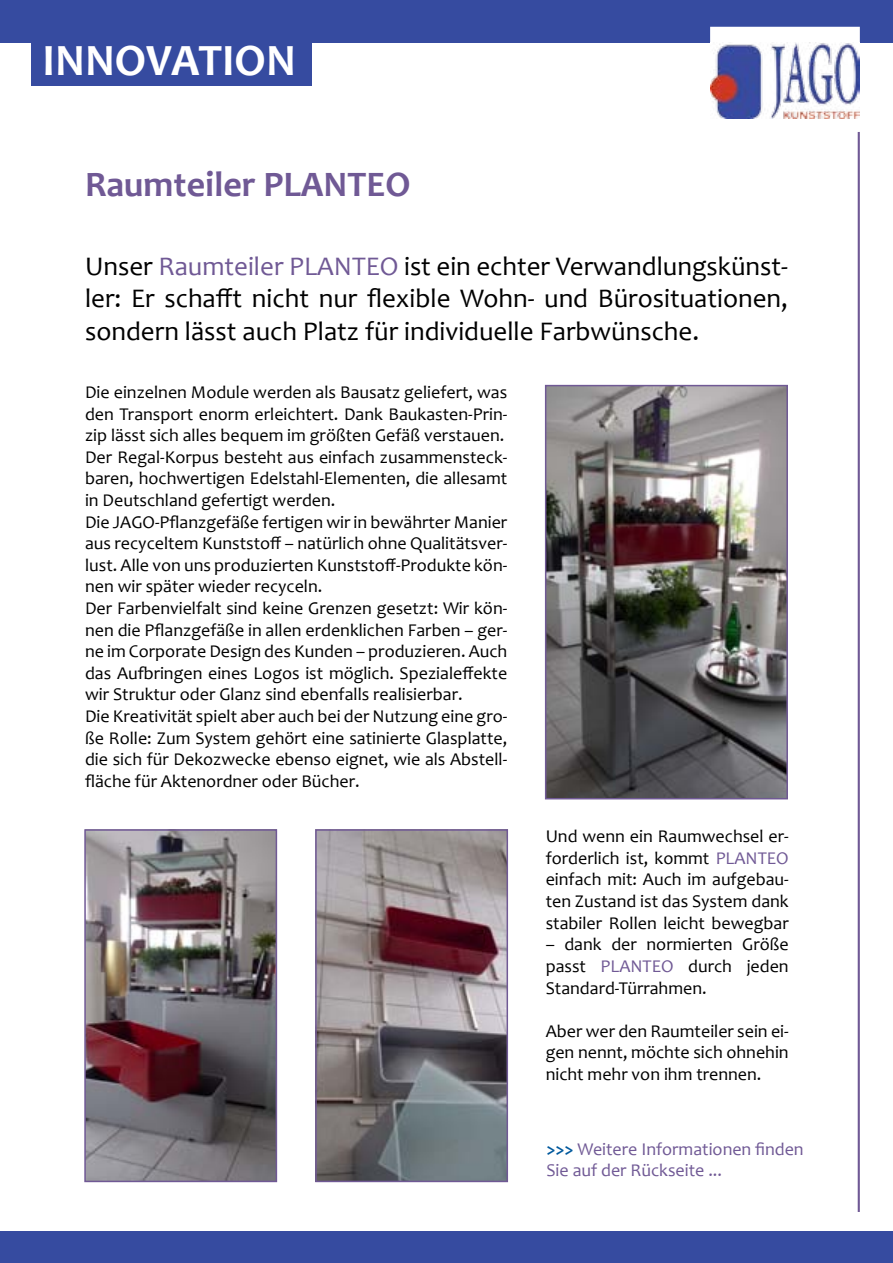
<style>
.page{position:relative;width:893px;height:1263px;background:#fff}
.page>*{position:absolute;margin:0;border:0;box-sizing:border-box;transform-origin:0 0}
.t1{font:700 45px "Candara";color:#fff}
.t2{font:700 36px "Candara";color:#705995}
.t3{font:27px/32.4px "Candara";color:#000;text-align:justify}
.t4{font:18px/21.6px "Candara";color:#000;text-align:justify}
.t5{font:18px/21.6px "Candara";color:#705995}
.s1{color:#705995}
.s2{font-weight:700;color:#00599d}
</style>
<div class="page">
<div style="left:0;top:1231px;width:893px;height:32px;background:#364ba0"></div>
<div style="left:0;top:0;width:893px;height:43px;background:#364ba0"></div>
<div style="left:31px;top:30px;width:280px;height:56px;background:#364ba0"></div>
<hr style="left:858px;top:132px;width:2px;height:1080px;background:#705995">
<div style="left:710px;top:27px;width:150px;height:105px;background:#fff"></div>
<img style="left:710px;top:43px;width:150px;height:76px">
<img style="left:87px;top:832px;width:187px;height:347px">
<div style="left:84px;top:829px;width:193px;height:353px;border:2px solid #705995"></div>
<img style="left:548px;top:388px;width:237px;height:408px">
<div style="left:545px;top:385px;width:243px;height:414px;border:2px solid #705995"></div>
<img style="left:318px;top:832px;width:187px;height:347px">
<div style="left:315px;top:829px;width:193px;height:353px;border:2px solid #705995"></div>
<p class="t1" style="left:43px;top:32px;width:255px">INNOVATION</p>
<p class="t2" style="left:85px;top:162px;width:327px">Raumteiler PLANTEO</p>
<p class="t3" style="left:85px;top:249px;width:704px">Unser <span class="s1">Raumteiler PLANTEO</span> ist ein echter Verwandlungskünst&shy;ler: Er schafft nicht nur flexible Wohn- und Bürosituationen, sondern lässt auch Platz für individuelle Farbwünsche.</p>
<p class="t4" style="left:85px;top:381px;width:424px">Die einzelnen Module werden als Bausatz geliefert, was den Transport enorm erleichtert. Dank Baukasten-Prin&shy;zip lässt sich alles bequem im größten Gefäß verstauen.</p>
<p class="t4" style="left:85px;top:446px;width:424px">Der Regal-Korpus besteht aus einfach zusammensteck&shy;baren, hochwertigen Edelstahl-Elementen, die allesamt in Deutschland gefertigt werden.</p>
<p class="t4" style="left:85px;top:511px;width:424px">Die JAGO-Pflanzgefäße fertigen wir in bewährter Manier aus recyceltem Kunststoff – natürlich ohne Qualitätsver&shy;lust. Alle von uns produzierten Kunststoff-Produkte kön&shy;nen wir später wieder recyceln.</p>
<p class="t4" style="left:85px;top:597px;width:424px">Der Farbenvielfalt sind keine Grenzen gesetzt: Wir kön&shy;nen die Pflanzgefäße in allen erdenklichen Farben – ger&shy;ne im Corporate Design des Kunden – produzieren. Auch das Aufbringen eines Logos ist möglich. Spezialeffekte wir Struktur oder Glanz sind ebenfalls realisierbar.</p>
<p class="t4" style="left:85px;top:705px;width:424px">Die Kreativität spielt aber auch bei der Nutzung eine gro&shy;ße Rolle: Zum System gehört eine satinierte Glasplatte, die sich für Dekozwecke ebenso eignet, wie als Abstell&shy;fläche für Aktenordner oder Bücher.</p>
<p class="t4" style="left:546px;top:825px;width:245px">Und wenn ein Raumwechsel er&shy;forderlich ist, kommt <span class="s1">PLANTEO </span>einfach mit: Auch im aufgebau&shy;ten Zustand ist das System dank stabiler Rollen leicht bewegbar</p>
<p class="t4" style="left:546px;top:933px;width:245px">– dank der normierten Größe passt <span class="s1">PLANTEO</span> durch jeden Standard-Türrahmen.</p>
<p class="t4" style="left:546px;top:1020px;width:245px">Aber wer den Raumteiler sein ei&shy;gen nennt, möchte sich ohnehin nicht mehr von ihm trennen.</p>
<p class="t5" style="left:546px;top:1138px;width:259px"><span class="s2">&gt;&gt;&gt;</span> Weitere Informationen finden<br>Sie auf der Rückseite ...</p>
</div>
